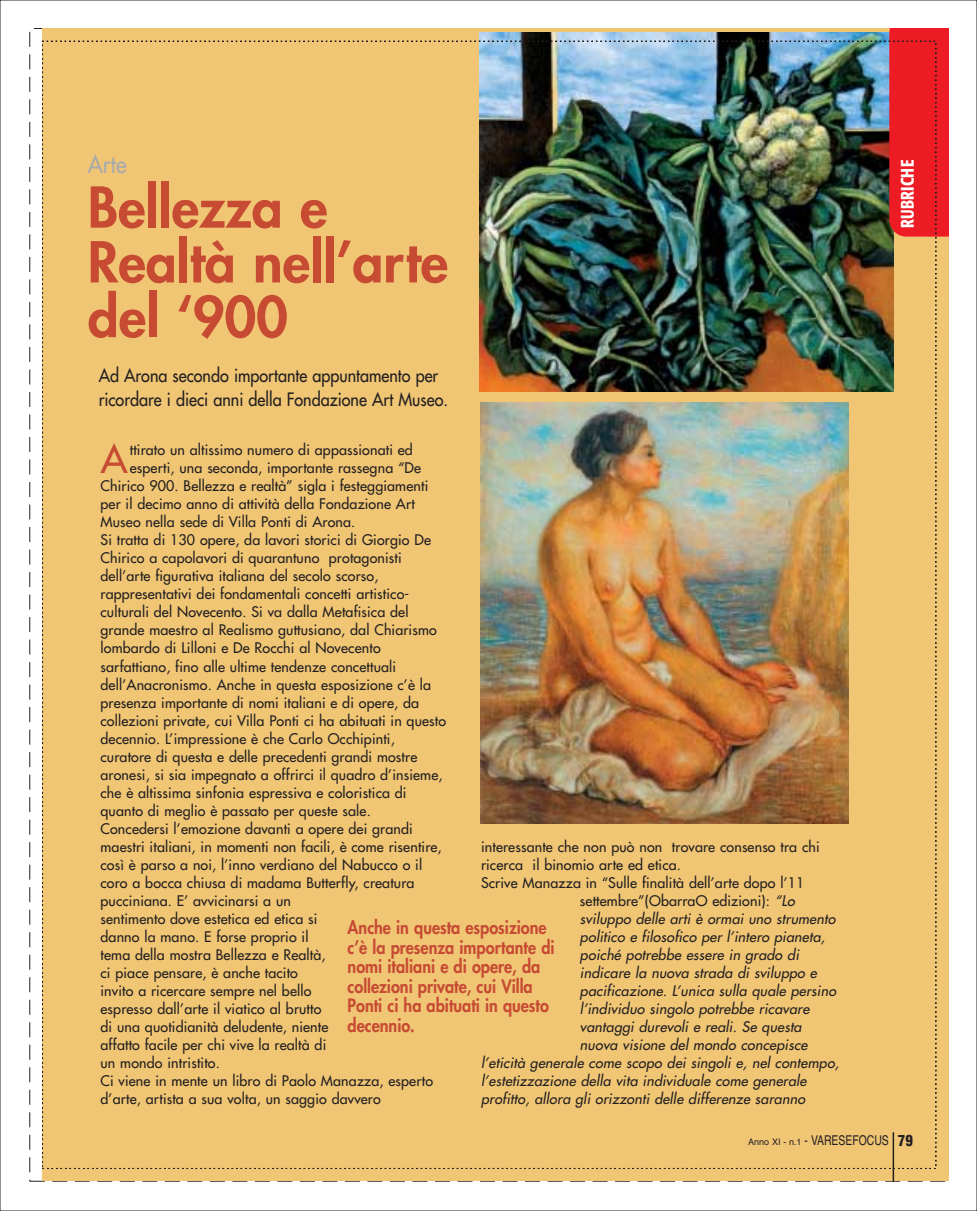
<style>
.page{position:relative;width:977px;height:1211px;background:#fff}
.page>*{position:absolute;margin:0;border:0;box-sizing:border-box;transform-origin:0 0}
.t1{font:800 54.75px/54.8px "Futura";color:#c74a33}
.t2{font:38.1px "Futura";color:#c74a33}
.t3{font:24px "Futura";color:#a7a9ac;scale:.9 1}
.t4{font:800 18px/19.5px "Futura";color:#c74a33;scale:.9 1}
.t5{font:18px/24.6px "Futura";color:#231f20;scale:.9 1}
.t6{font:500 condensed 18px "Formata";letter-spacing:.02em;color:#fff;scale:.9 1}
.t7{font:14.25px "Futura";letter-spacing:.01em;color:#231f20}
.t8{font:italic 14.25px "Futura";letter-spacing:.015em;color:#231f20}
.t9{font:13.5px "Helvetica";color:#231f20;scale:.77 1}
.s1{font-style:italic}
.s2{font-size:9px}
.s3{font-weight:900;font-stretch:condensed;font-size:15px}
</style>
<div class="page">
<div style="left:43px;top:28px;width:905px;height:1153px;background:#f0c675"></div>
<img style="left:480px;top:33px;width:409px;height:8px">
<hr style="left:892px;top:1132px;width:2px;height:49px;background:#231f20">
<div style="left:889px;top:28px;width:59px;height:208px;background:#ed1c24"></div>
<img style="left:42px;top:41px;width:894px;height:1127px">
<h3 class="t3" style="left:88px;top:152px;width:45px">Arte</h3>
<h1 class="t1" style="left:88px;top:184px;width:362px">Bellezza e<br>Realtà nell’arte del ‘900</h1>
<p class="t5" style="left:99px;top:364px;width:390px">Ad Arona secondo importante appuntamento per ricordare i dieci anni della Fondazione Art Museo.</p>
<h2 class="t2" style="left:101px;top:440px;width:28px">A</h2>
<p class="t7" style="left:130px;top:443px;width:284px">ttirato un altissimo numero di appassionati ed</p>
<p class="t7" style="left:130px;top:461px;width:293px">esperti, una seconda, importante rassegna “De</p>
<p class="t7" style="left:100px;top:479px;width:329px">Chirico 900. Bellezza e realtà” sigla i festeggiamenti</p>
<p class="t7" style="left:100px;top:497px;width:316px">per il decimo anno di attività della Fondazione Art</p>
<p class="t7" style="left:100px;top:515px;width:256px">Museo nella sede di Villa Ponti di Arona.</p>
<p class="t7" style="left:100px;top:533px;width:332px">Si tratta di 130 opere, da lavori storici di Giorgio De</p>
<p class="t7" style="left:100px;top:551px;width:303px">Chirico a capolavori di quarantuno protagonisti</p>
<p class="t7" style="left:100px;top:569px;width:279px">dell’arte figurativa italiana del secolo scorso,</p>
<p class="t7" style="left:100px;top:587px;width:310px">rappresentativi dei fondamentali concetti artistico-</p>
<p class="t7" style="left:100px;top:605px;width:309px">culturali del Novecento. Si va dalla Metafisica del</p>
<p class="t7" style="left:100px;top:623px;width:338px">grande maestro al Realismo guttusiano, dal Chiarismo</p>
<p class="t7" style="left:100px;top:641px;width:282px">lombardo di Lilloni e De Rocchi al Novecento</p>
<p class="t7" style="left:100px;top:659px;width:297px">sarfattiano, fino alle ultime tendenze concettuali</p>
<p class="t7" style="left:100px;top:677px;width:332px">dell’Anacronismo. Anche in questa esposizione c’è la</p>
<p class="t7" style="left:100px;top:695px;width:320px">presenza importante di nomi italiani e di opere, da</p>
<p class="t7" style="left:100px;top:713px;width:347px">collezioni private, cui Villa Ponti ci ha abituati in questo</p>
<p class="t7" style="left:100px;top:731px;width:296px">decennio. L’impressione è che Carlo Occhipinti,</p>
<p class="t7" style="left:100px;top:749px;width:318px">curatore di questa e delle precedenti grandi mostre</p>
<p class="t7" style="left:100px;top:767px;width:343px">aronesi, si sia impegnato a offrirci il quadro d’insieme,</p>
<p class="t7" style="left:100px;top:785px;width:307px">che è altissima sinfonia espressiva e coloristica di</p>
<p class="t7" style="left:100px;top:803px;width:272px">quanto di meglio è passato per queste sale.</p>
<p class="t7" style="left:100px;top:821px;width:314px">Concedersi l’emozione davanti a opere dei grandi</p>
<p class="t7" style="left:100px;top:839px;width:343px">maestri italiani, in momenti non facili, è come risentire,</p>
<p class="t7" style="left:100px;top:857px;width:323px">così è parso a noi, l’inno verdiano del Nabucco o il</p>
<p class="t7" style="left:100px;top:875px;width:315px">coro a bocca chiusa di madama Butterfly, creatura</p>
<p class="t7" style="left:100px;top:893px;width:192px">pucciniana. E’ avvicinarsi a un</p>
<p class="t7" style="left:100px;top:911px;width:218px">sentimento dove estetica ed etica si</p>
<p class="t7" style="left:100px;top:929px;width:209px">danno la mano. E forse proprio il</p>
<p class="t7" style="left:100px;top:947px;width:227px">tema della mostra Bellezza e Realtà,</p>
<p class="t7" style="left:100px;top:965px;width:199px">ci piace pensare, è anche tacito</p>
<p class="t7" style="left:100px;top:983px;width:212px">invito a ricercare sempre nel bello</p>
<p class="t7" style="left:100px;top:1001px;width:222px">espresso dall’arte il viatico al brutto</p>
<p class="t7" style="left:100px;top:1019px;width:229px">di una quotidianità deludente, niente</p>
<p class="t7" style="left:100px;top:1037px;width:227px">affatto facile per chi vive la realtà di</p>
<p class="t7" style="left:100px;top:1055px;width:121px">un mondo intristito.</p>
<p class="t7" style="left:100px;top:1073px;width:334px">Ci viene in mente un libro di Paolo Manazza, esperto</p>
<p class="t7" style="left:100px;top:1091px;width:282px">d’arte, artista a sua volta, un saggio davvero</p>
<p class="t7" style="left:481px;top:839px;width:340px">interessante che non può non trovare consenso tra chi</p>
<p class="t7" style="left:481px;top:857px;width:201px">ricerca il binomio arte ed etica.</p>
<p class="t7" style="left:481px;top:875px;width:325px">Scrive Manazza in “Sulle finalità dell’arte dopo l’11</p>
<p class="t7" style="left:580px;top:893px;width:219px">settembre”(ObarraO edizioni): <span class="s1">“Lo</span></p>
<p class="t8" style="left:580px;top:911px;width:259px">sviluppo delle arti è ormai uno strumento</p>
<p class="t8" style="left:580px;top:929px;width:249px">politico e filosofico per l’intero pianeta,</p>
<p class="t8" style="left:580px;top:947px;width:223px">poiché potrebbe essere in grado di</p>
<p class="t8" style="left:580px;top:965px;width:241px">indicare la nuova strada di sviluppo e</p>
<p class="t8" style="left:580px;top:983px;width:260px">pacificazione. L’unica sulla quale persino</p>
<p class="t8" style="left:580px;top:1001px;width:233px">l’individuo singolo potrebbe ricavare</p>
<p class="t8" style="left:580px;top:1019px;width:226px">vantaggi durevoli e reali. Se questa</p>
<p class="t8" style="left:580px;top:1037px;width:231px">nuova visione del mondo concepisce</p>
<p class="t8" style="left:481px;top:1055px;width:362px">l’eticità generale come scopo dei singoli e, nel contempo,</p>
<p class="t8" style="left:481px;top:1073px;width:329px">l’estetizzazione della vita individuale come generale</p>
<p class="t8" style="left:481px;top:1091px;width:328px">profitto, allora gli orizzonti delle differenze saranno</p>
<p class="t4" style="left:347px;top:919px;width:231px">Anche in questa esposizione c’è la presenza importante di nomi italiani e di opere, da collezioni private, cui Villa<br>Ponti ci ha abituati in questo decennio.</p>
<p class="t6" style="left:899px;top:228px;width:77px;rotate:-90deg">RUBRICHE</p>
<p class="t9" style="left:748px;top:1134px;width:215px"><span class="s2">Anno XI - n.1</span> - VARESEFOCUS <span class="s3">79</span></p>
</div>
